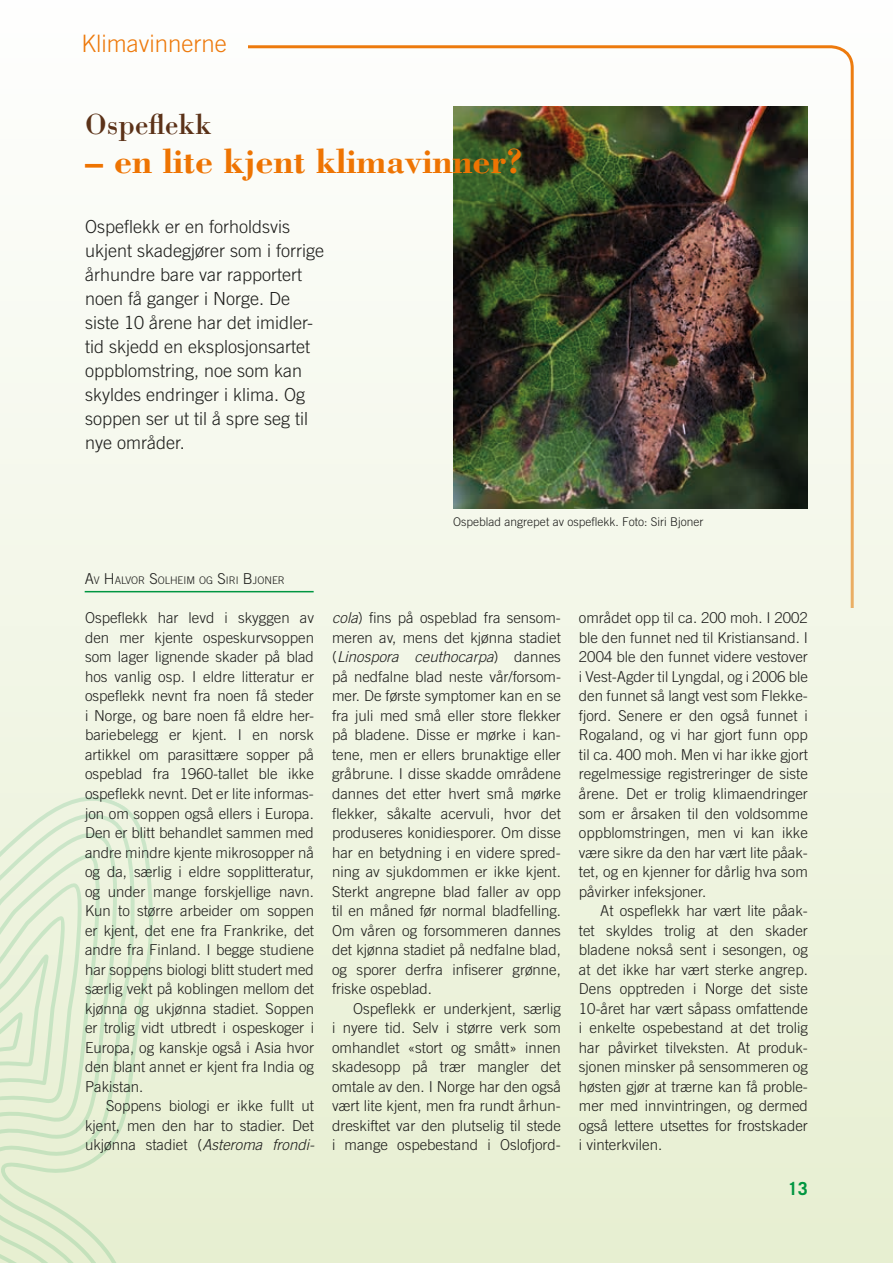
<style>
.page{position:relative;width:893px;height:1263px;background:#fff}
.page>*{position:absolute;margin:0;border:0;box-sizing:border-box;transform-origin:0 0}
.t1{font:700 36px "Bodoni";color:#ee7402}
.t2{font:30px "Bodoni";color:#5b3218}
.t3{font:300 24px "Trade Gothic";color:#ee7402}
.t4{font:300 18px/24px "Trade Gothic";color:#1d1d1b}
.t5{font:700 18px "Trade Gothic";color:#009641}
.t6{font:300 15px/19.5px "Trade Gothic";color:#1d1d1b;text-align:justify}
.t7{font:300 12px "Trade Gothic";color:#1d1d1b}
.t8{font:300 10.5px "Trade Gothic";color:#1d1d1b}
.s1{font-size:15px}
.s2{font-style:italic}
</style>
<div class="page">
<div style="left:0;top:0;width:893px;height:1263px;background:linear-gradient(to bottom,#fefdfc,#e7efd2)"></div>
<svg style="left:0;top:781px;width:155px;height:482px;background:#e9f1d9"></svg>
<svg style="left:0;top:802px;width:136px;height:461px;background:#e6efd7"></svg>
<svg style="left:0;top:826px;width:118px;height:437px;background:#e5efd6"></svg>
<svg style="left:0;top:850px;width:101px;height:413px;background:#e2eed3"></svg>
<img style="left:453px;top:106px;width:355px;height:403px">
<hr style="left:85px;top:591px;width:229px;height:1px;background:#009641">
<h3 class="t3" style="left:81px;top:29px;width:147px">Klimavinnerne</h3>
<h2 class="t2" style="left:85px;top:106px;width:128px">Ospeflekk</h2>
<h1 class="t1" style="left:85px;top:139px;width:439px">– en lite kjent klimavinner?</h1>
<p class="t4" style="left:85px;top:215px;width:240px">Ospeflekk er en forholdsvis ukjent skadegjører som i forrige århundre bare var rapportert noen få ganger i Norge. De siste 10 årene har det imidler&shy;tid skjedd en eksplosjonsartet oppblomstring, noe som kan skyldes endringer i klima. Og soppen ser ut til å spre seg til nye områder.</p>
<p class="t7" style="left:453px;top:514px;width:252px">Ospeblad angrepet av ospeflekk. Foto: Siri Bjoner</p>
<p class="t8" style="left:85px;top:574px;width:202px"><span class="s1">A</span>V <span class="s1">H</span>ALVOR <span class="s1">S</span>OLH EIM OG <span class="s1">S</span>IRI <span class="s1">B</span>JONER</p>
<p class="t6" style="left:85px;top:608px;width:230px">Ospeflekk har levd i skyggen av den mer kjente ospeskurvsoppen som lager lignende skader på blad hos vanlig osp. I eldre litteratur er ospeflekk nevnt fra noen få steder i Norge, og bare noen få eldre her&shy;bariebelegg er kjent. I en norsk artikkel om parasittære sopper på ospeblad fra 1960-tallet ble ikke ospeflekk nevnt. Det er lite informas&shy;jon om soppen også ellers i Europa.<br>Den er blitt behandlet sammen med andre mindre kjente mikrosopper nå og da, særlig i eldre sopplitteratur, og under mange forskjellige navn.<br>Kun to større arbeider om soppen er kjent, det ene fra Frankrike, det andre fra Finland. I begge studiene har soppens biologi blitt studert med særlig vekt på koblingen mellom det kjønna og ukjønna stadiet. Soppen er trolig vidt utbredt i ospeskoger i Europa, og kanskje også i Asia hvor den blant annet er kjent fra India og Pakistan.</p>
<p class="t6" style="left:85px;top:1096px;width:231px;text-indent:21px">Soppens biologi er ikke fullt ut kjent, men den har to stadier. Det ukjønna stadiet (<span class="s2">Asteroma frondi-</span></p>
<p class="t6" style="left:332px;top:608px;width:230px"><span class="s2">cola</span>) fins på ospeblad fra sensom&shy;meren av, mens det kjønna stadiet (<span class="s2">Linospora ceuthocarpa</span>) dannes på nedfalne blad neste vår/forsom&shy;mer. De første symptomer kan en se fra juli med små eller store flekker på bladene. Disse er mørke i kan&shy;tene, men er ellers brunaktige eller gråbrune. I disse skadde områdene dannes det etter hvert små mørke flekker, såkalte acervuli, hvor det produseres konidiesporer. Om disse har en betydning i en videre spred&shy;ning av sjukdommen er ikke kjent.<br>Sterkt angrepne blad faller av opp til en måned før normal bladfelling.<br>Om våren og forsommeren dannes det kjønna stadiet på nedfalne blad, og sporer derfra infiserer grønne, friske ospeblad.</p>
<p class="t6" style="left:332px;top:998px;width:230px;text-indent:21px">Ospeflekk er underkjent, særlig i nyere tid. Selv i større verk som omhandlet «stort og smått» innen skadesopp på trær mangler det omtale av den. I Norge har den også vært lite kjent, men fra rundt århun&shy;dreskiftet var den plutselig til stede i mange ospebestand i Oslofjord-</p>
<p class="t6" style="left:579px;top:608px;width:230px">området opp til ca. 200 moh. I 2002 ble den funnet ned til Kristiansand. I 2004 ble den funnet videre vestover i Vest-Agder til Lyngdal, og i 2006 ble den funnet så langt vest som Flekke&shy;fjord. Senere er den også funnet i Rogaland, og vi har gjort funn opp til ca. 400 moh. Men vi har ikke gjort regelmessige registreringer de siste årene. Det er trolig klimaendringer som er årsaken til den voldsomme oppblomstringen, men vi kan ikke være sikre da den har vært lite påak&shy;tet, og en kjenner for dårlig hva som påvirker infeksjoner.</p>
<p class="t6" style="left:579px;top:901px;width:230px;text-indent:21px">At ospeflekk har vært lite påak&shy;tet skyldes trolig at den skader bladene nokså sent i sesongen, og at det ikke har vært sterke angrep.<br>Dens opptreden i Norge det siste 10-året har vært såpass omfattende i enkelte ospebestand at det trolig har påvirket tilveksten. At produk&shy;sjonen minsker på sensommeren og høsten gjør at trærne kan få proble&shy;mer med innvintringen, og dermed også lettere utsettes for frostskader i vinterkvilen.</p>
<p class="t5" style="left:788px;top:1177px;width:22px">13</p>
</div>
